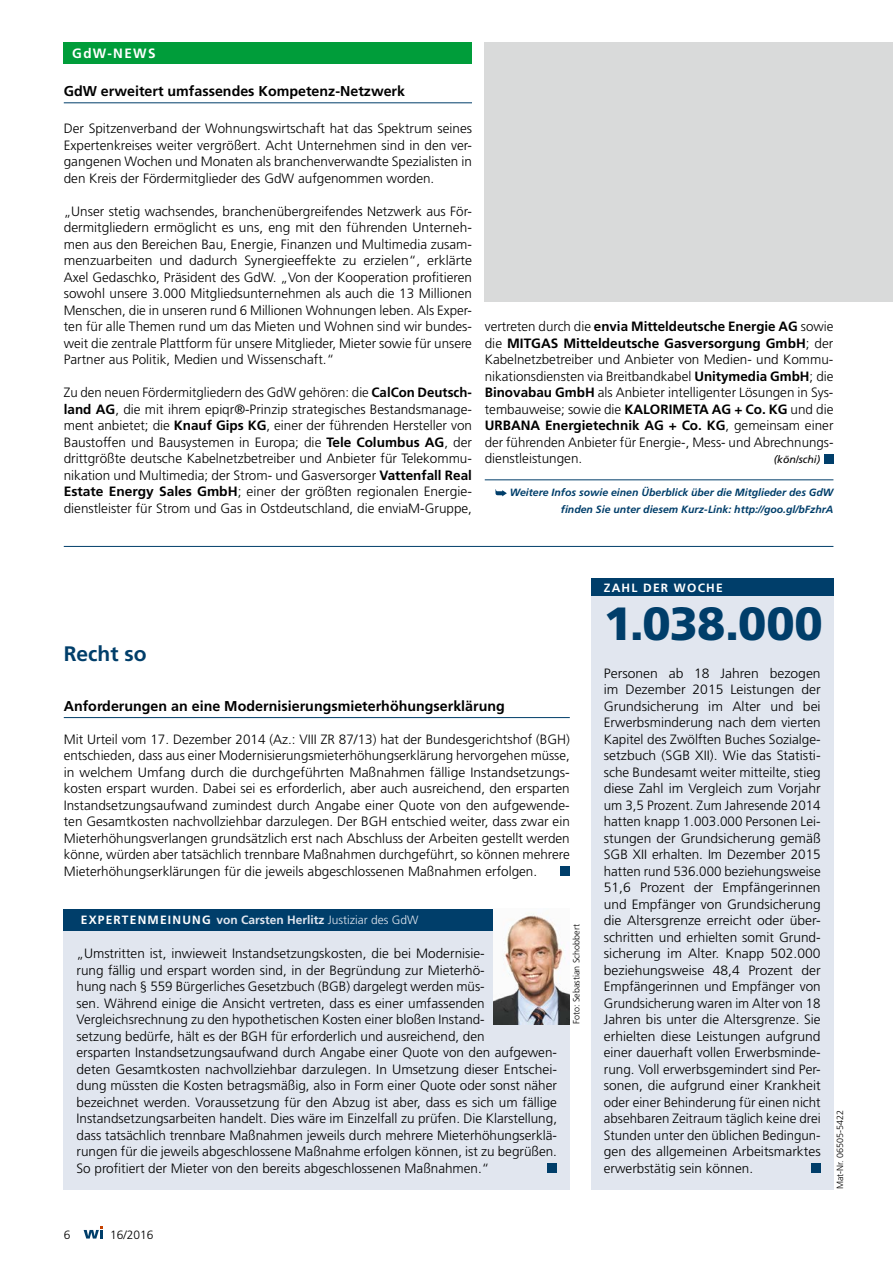
<style>
.page{position:relative;width:893px;height:1263px;background:#fff}
.page>*{position:absolute;margin:0;border:0;box-sizing:border-box;transform-origin:0 0}
.t1{font:900 46.5px "Frutiger";letter-spacing:-.01em;color:#003e6a}
.t2{font:700 21px "Frutiger";color:#003e6a}
.t3{font:700 14.25px "Frutiger";color:#000}
.t4{font:300 13.5px/16.5px "Frutiger";color:#000;text-align:justify}
.t5{font:700 13.5px "Frutiger";letter-spacing:.1em;color:#fff}
.t6{font:700 12px "Frutiger";letter-spacing:.04em;color:#e1e6ef}
.t7{font:700 12px "Frutiger";letter-spacing:.1em;color:#fff}
.t8{font:300 12px "Frutiger";color:#000}
.t9{font:italic 700 10.5px/16.5px "Frutiger";color:#003e6a;text-align:right}
.t10{font:italic 10.5px "Frutiger";color:#000}
.t11{font:300 9px "Frutiger";color:#000}
.s1{font-weight:700}
.s2{color:#fff}
.s3{font-weight:300}
</style>
<div class="page">
<div style="left:485px;top:43px;width:408px;height:259px;background:#d9dada"></div>
<hr style="left:64px;top:717px;width:506px;height:1px;background:#003e6a">
<div style="left:64px;top:43px;width:408px;height:21px;background:#009d3a"></div>
<hr style="left:64px;top:546px;width:769px;height:1px;background:#003e6a">
<hr style="left:64px;top:103px;width:408px;height:1px;background:#003e6a">
<div style="left:64px;top:909px;width:506px;height:280px;background:#e1e6ef"></div>
<div style="left:548px;top:1163px;width:9px;height:10px;background:#003e6a"></div>
<div style="left:64px;top:909px;width:506px;height:21px;background:#003e6a"></div>
<img style="left:493px;top:909px;width:77px;height:115px">
<div style="left:560px;top:866px;width:10px;height:10px;background:#003e6a"></div>
<div style="left:591px;top:581px;width:242px;height:608px;background:#e1e6ef"></div>
<div style="left:591px;top:579px;width:242px;height:17px;background:#003e6a"></div>
<div style="left:811px;top:1163px;width:10px;height:10px;background:#003e6a"></div>
<hr style="left:485px;top:479px;width:348px;height:1px;background:#003e6a">
<div style="left:824px;top:454px;width:9px;height:9px;background:#003e6a"></div>
<svg style="left:495px;top:489px;width:12px;height:7px"></svg>
<svg style="left:84px;top:1226px;width:19px;height:12px"></svg>
<p class="t5" style="left:72px;top:46px;width:85px">GdW-NEWS</p>
<p class="t3" style="left:64px;top:83px;width:343px">GdW erweitert umfassendes Kompetenz-Netzwerk</p>
<p class="t4" style="left:64px;top:121px;width:410px">Der Spitzenverband der Wohnungswirtschaft hat das Spektrum seines Expertenkreises weiter vergrößert. Acht Unternehmen sind in den ver&shy;gangenen Wochen und Monaten als branchenverwandte Spezialisten in den Kreis der Fördermitglieder des GdW aufgenommen worden.</p>
<p class="t4" style="left:64px;top:203px;width:410px">„Unser stetig wachsendes, branchenübergreifendes Netzwerk aus För&shy;dermitgliedern ermöglicht es uns, eng mit den führenden Unterneh&shy;men aus den Bereichen Bau, Energie, Finanzen und Multimedia zusam&shy;menzuarbeiten und dadurch Synergieeffekte zu erzielen“, erklärte Axel Gedaschko, Präsident des GdW. „Von der Kooperation profitieren sowohl unsere 3.000 Mitgliedsunternehmen als auch die 13 Millionen Menschen, die in unseren rund 6 Millionen Wohnungen leben. Als Exper&shy;ten für alle Themen rund um das Mieten und Wohnen sind wir bundes&shy;weit die zentrale Plattform für unsere Mitglieder, Mieter sowie für unsere Partner aus Politik, Medien und Wissenschaft.“</p>
<p class="t4" style="left:64px;top:385px;width:410px">Zu den neuen Fördermitgliedern des GdW gehören: die <span class="s1">CalCon Deutsch&shy;land AG</span>, die mit ihrem epiqr®-Prinzip strategisches Bestandsmanage&shy;ment anbietet; die <span class="s1">Knauf Gips KG</span>, einer der führenden Hersteller von Baustoffen und Bausystemen in Europa; die <span class="s1">Tele Columbus AG</span>, der drittgrößte deutsche Kabelnetzbetreiber und Anbieter für Telekommu&shy;nikation und Multimedia; der Strom- und Gasversorger <span class="s1">Vattenfall Real Estate Energy Sales GmbH</span>; einer der größten regionalen Energie&shy;dienstleister für Strom und Gas in Ostdeutschland, die enviaM-Gruppe,</p>
<p class="t5" style="left:72px;top:46px;width:72px">NACHRUF</p>
<p class="t4" style="left:485px;top:319px;width:350px">vertreten durch die <span class="s1">envia Mitteldeutsche Energie AG</span> sowie die <span class="s1">MITGAS Mitteldeutsche Gasversorgung GmbH</span>; der Kabelnetzbetreiber und Anbieter von Medien- und Kommu&shy;nikationsdiensten via Breitbandkabel <span class="s1">Unitymedia GmbH</span>; die <span class="s1">Binovabau GmbH</span> als Anbieter intelligenter Lösungen in Sys&shy;tembauweise; sowie die <span class="s1">KALORIMETA AG + Co. KG</span> und die <span class="s1">URBANA Energietechnik AG + Co. KG</span>, gemeinsam einer der führenden Anbieter für Energie-, Mess- und Abrechnungs&shy;dienstleistungen.</p>
<p class="t10" style="left:774px;top:454px;width:48px">(kön/schi)</p>
<p class="t9" style="left:510px;top:484px;width:325px">Weitere Infos sowie einen Überblick über die Mitglieder des GdW finden Sie unter diesem Kurz-Link: http://goo.gl/bFzhrA</p>
<h2 class="t2" style="left:64px;top:642px;width:84px">Recht so</h2>
<p class="t7" style="left:604px;top:581px;width:120px">ZAHL DER WOCHE</p>
<h1 class="t1" style="left:604px;top:595px;width:221px">1.038.000</h1>
<p class="t3" style="left:64px;top:697px;width:443px">Anforderungen an eine Modernisierungsmieterhöhungserklärung</p>
<p class="t4" style="left:64px;top:731px;width:508px">Mit Urteil vom 17. Dezember 2014 (Az.: VIII ZR 87/13) hat der Bundesgerichtshof (BGH) entschieden, dass aus einer Modernisierungsmieterhöhungserklärung hervorgehen müsse, in welchem Umfang durch die durchgeführten Maßnahmen fällige Instandsetzungs&shy;kosten erspart wurden. Dabei sei es erforderlich, aber auch ausreichend, den ersparten Instandsetzungsaufwand zumindest durch Angabe einer Quote von den aufgewende&shy;ten Gesamtkosten nachvollziehbar darzulegen. Der BGH entschied weiter, dass zwar ein Mieterhöhungsverlangen grundsätzlich erst nach Abschluss der Arbeiten gestellt werden könne, würden aber tatsächlich trennbare Maßnahmen durchgeführt, so können mehrere Mieterhöhungserklärungen für die jeweils abgeschlossenen Maßnahmen erfolgen.</p>
<p class="t6" style="left:81px;top:913px;width:339px"><span class="s2">EXPERTENMEINUNG</span> von Carsten Herlitz <span class="s3">Justiziar des GdW</span></p>
<p class="t4" style="left:77px;top:946px;width:482px;text-align:left">„Umstritten ist, inwieweit Instandsetzungskosten, die bei Modernisie-<br>rung fällig und erspart worden sind, in der Begründung zur Mieterhö-<br>hung nach § 559 Bürgerliches Gesetzbuch (BGB) dargelegt werden müs-<br>sen. Während einige die Ansicht vertreten, dass es einer umfassenden Vergleichsrechnung zu den hypothetischen Kosten einer bloßen Instand-<br>setzung bedürfe, hält es der BGH für erforderlich und ausreichend, den<br>ersparten Instandsetzungsaufwand durch Angabe einer Quote von den aufgewen&shy;deten Gesamtkosten nachvollziehbar darzulegen. In Umsetzung dieser Entschei&shy;dung müssten die Kosten betragsmäßig, also in Form einer Quote oder sonst näher bezeichnet werden. Voraussetzung für den Abzug ist aber, dass es sich um fällige Instandsetzungsarbeiten handelt. Dies wäre im Einzelfall zu prüfen. Die Klarstellung, dass tatsächlich trennbare Maßnahmen jeweils durch mehrere Mieterhöhungserklä&shy;rungen für die jeweils abgeschlossene Maßnahme erfolgen können, ist zu begrüßen.<br>So profitiert der Mieter von den bereits abgeschlossenen Maßnahmen.“</p>
<p class="t11" style="left:571px;top:1024px;width:102px;rotate:-90deg">Foto: Sebastian Schobbert</p>
<p class="t8" style="left:64px;top:1227px;width:8px">6</p>
<p class="t8" style="left:110px;top:1227px;width:45px">16/2016</p>
<p class="t4" style="left:604px;top:665px;width:218px">Personen ab 18 Jahren bezogen im Dezember 2015 Leistungen der Grundsicherung im Alter und bei Erwerbsminderung nach dem vierten Kapitel des Zwölften Buches Sozialge&shy;setzbuch (SGB XII). Wie das Statisti&shy;sche Bundesamt weiter mitteilte, stieg diese Zahl im Vergleich zum Vorjahr um 3,5 Prozent. Zum Jahresende 2014 hatten knapp 1.003.000 Personen Lei&shy;stungen der Grundsicherung gemäß SGB XII erhalten. Im Dezember 2015 hatten rund 536.000 beziehungsweise 51,6 Prozent der Empfängerinnen und Empfänger von Grundsicherung die Altersgrenze erreicht oder über&shy;schritten und erhielten somit Grund&shy;sicherung im Alter. Knapp 502.000 beziehungsweise 48,4 Prozent der Empfängerinnen und Empfänger von Grundsicherung waren im Alter von 18<br>Jahren bis unter die Altersgrenze. Sie erhielten diese Leistungen aufgrund einer dauerhaft vollen Erwerbsminde&shy;rung. Voll erwerbsgemindert sind Per&shy;sonen, die aufgrund einer Krankheit oder einer Behinderung für einen nicht absehbaren Zeitraum täglich keine drei Stunden unter den üblichen Bedingun&shy;gen des allgemeinen Arbeitsmarktes erwerbstätig sein können.</p>
<p class="t11" style="left:835px;top:1189px;width:81px;rotate:-90deg">Mat-Nr. 06505-5422</p>
</div>
